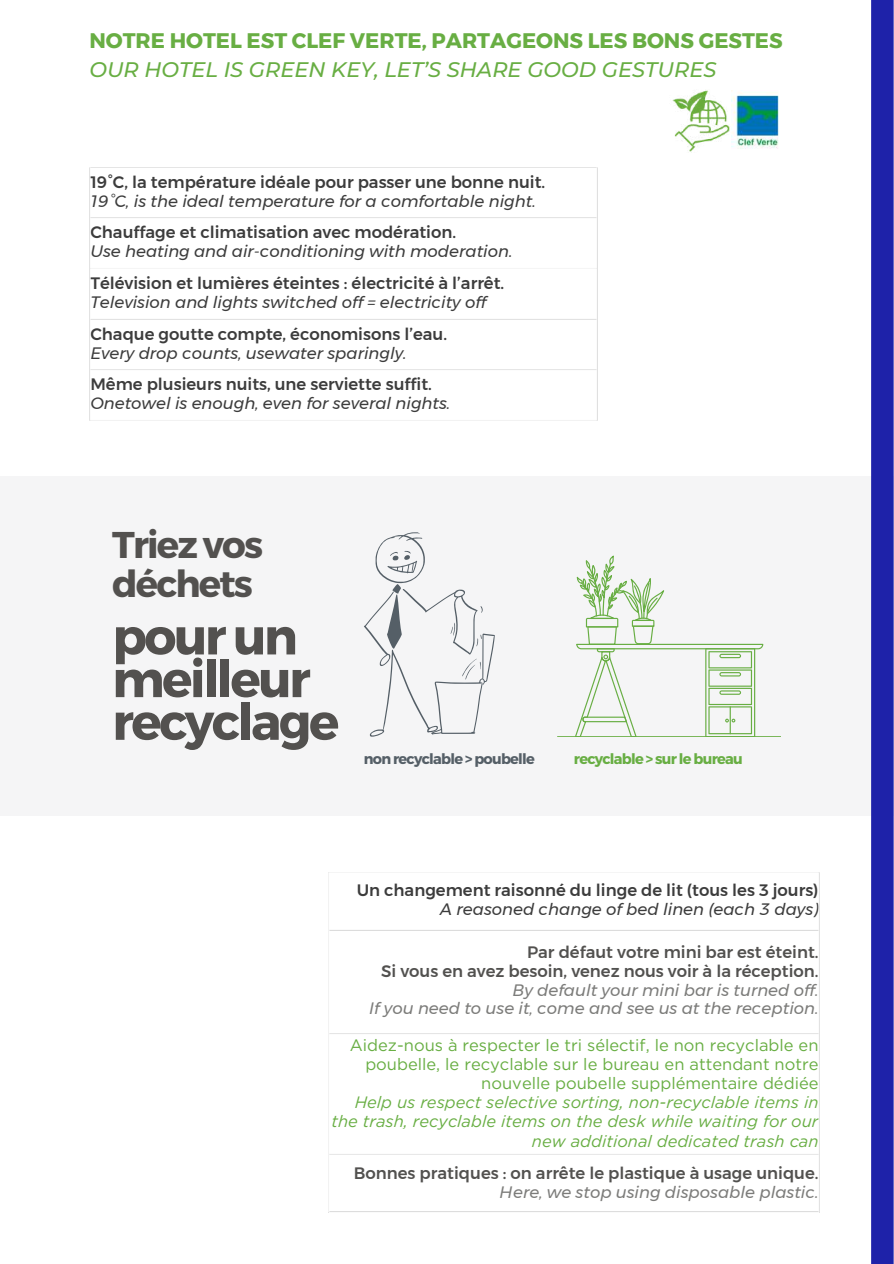
<style>
.page{position:relative;width:894px;height:1264px;background:#fff}
.page>*{position:absolute;margin:0;border:0;box-sizing:border-box;transform-origin:0 0}
.t1{font:700 50.4px/42.6px "Montserrat";letter-spacing:-.05em;color:#53514f}
.t2{font:700 37.2px/38.4px "Montserrat";letter-spacing:-.05em;color:#53514f}
.t3{font:700 21px "Montserrat";color:#68ae43}
.t4{font:italic 500 21px "Montserrat";color:#68ae43}
.t5{font:500 16.5px "Montserrat";color:#3c3c3c}
.t6{font:italic 16.5px "Montserrat";color:#3c3c3c}
.t7{font:16.5px/19.2px "Gotham";color:#68ae43;text-align:right}
.t8{font:italic 16.5px/19.2px "Gotham";color:#68ae43;text-align:right}
.t9{font:500 16.5px/19.2px "Montserrat";color:#52514f;text-align:right}
.t10{font:italic 16.5px/18px "Montserrat";color:#7c7c7a;text-align:right}
.t11{font:700 14.55px "Montserrat";letter-spacing:-.05em;color:#555f67}
.t12{font:700 14.55px "Montserrat";letter-spacing:-.05em;color:#68ae43}
</style>
<div class="page">
<hr style="left:90px;top:167px;width:506px;height:1px;background:#f6f6f6">
<hr style="left:90px;top:217px;width:506px;height:1px;background:#f6f6f6">
<hr style="left:90px;top:268px;width:506px;height:1px;background:#f6f6f6">
<hr style="left:90px;top:319px;width:506px;height:1px;background:#f6f6f6">
<hr style="left:90px;top:369px;width:506px;height:1px;background:#f6f6f6">
<hr style="left:90px;top:420px;width:506px;height:1px;background:#f6f6f6">
<hr style="left:89px;top:167px;width:1px;height:253px;background:#f6f6f6">
<hr style="left:596px;top:167px;width:1px;height:253px;background:#f6f6f6">
<hr style="left:329px;top:872px;width:489px;height:1px;background:#f6f6f6">
<hr style="left:329px;top:929px;width:489px;height:1px;background:#f6f6f6">
<hr style="left:329px;top:1033px;width:489px;height:1px;background:#f6f6f6">
<hr style="left:329px;top:1153px;width:489px;height:1px;background:#f6f6f6">
<hr style="left:329px;top:1211px;width:489px;height:1px;background:#f6f6f6">
<hr style="left:328px;top:872px;width:1px;height:339px;background:#f6f6f6">
<hr style="left:818px;top:872px;width:1px;height:339px;background:#f6f6f6">
<div style="left:0;top:477px;width:893px;height:339px;background:#f5f5f6"></div>
<svg style="left:364px;top:532px;width:130px;height:205px"></svg>
<hr style="left:557px;top:736px;width:223px;height:1px;background:#68ae43">
<svg style="left:575px;top:555px;width:188px;height:181px"></svg>
<div style="left:870px;top:0;width:23px;height:1263px;background:#1e22a9"></div>
<img style="left:672px;top:90px;width:60px;height:62px">
<img style="left:731px;top:91px;width:48px;height:60px">
<p class="t3" style="left:89px;top:27px;width:694px">NOTRE HOTEL EST CLEF VERTE, PARTAGEONS LES BONS GESTES</p>
<p class="t4" style="left:89px;top:57px;width:628px">OUR HOTEL IS GREEN KEY, LET’S SHARE GOOD GESTURES</p>
<p class="t5" style="left:90px;top:172px;width:456px">19°C, la température idéale pour passer une bonne nuit.</p>
<p class="t6" style="left:90px;top:191px;width:447px">19°C, is the ideal temperature for a comfortable night.</p>
<p class="t5" style="left:90px;top:222px;width:367px">Chauffage et climatisation avec modération.</p>
<p class="t6" style="left:90px;top:241px;width:423px">Use heating and air-conditioning with moderation.</p>
<p class="t5" style="left:90px;top:273px;width:415px">Télévision et lumières éteintes : électricité à l’arrêt.</p>
<p class="t6" style="left:90px;top:292px;width:397px">Television and lights switched off = electricity off</p>
<p class="t5" style="left:90px;top:323px;width:358px">Chaque goutte compte, économisons l’eau.</p>
<p class="t6" style="left:90px;top:343px;width:317px">Every drop counts, usewater sparingly.</p>
<p class="t5" style="left:90px;top:374px;width:343px">Même plusieurs nuits, une serviette suffit.</p>
<p class="t6" style="left:90px;top:393px;width:361px">Onetowel is enough, even for several nights.</p>
<h2 class="t2" style="left:112px;top:524px;width:152px">Triez vos déchets</h2>
<h1 class="t1" style="left:112px;top:612px;width:228px">pour un meilleur recyclage</h1>
<p class="t11" style="left:363px;top:749px;width:173px">non recyclable &gt; poubelle</p>
<p class="t12" style="left:573px;top:749px;width:170px">recyclable &gt; sur le bureau</p>
<p class="t5" style="left:356px;top:880px;width:463px">Un changement raisonné du linge de lit (tous les 3 jours)</p>
<p class="t6" style="left:440px;top:899px;width:379px">A reasoned change of bed linen (each 3 days)</p>
<p class="t9" style="left:381px;top:942px;width:439px">Par défaut votre mini bar est éteint.<br>Si vous en avez besoin, venez nous voir à la réception.</p>
<p class="t10" style="left:369px;top:981px;width:450px">By default your mini bar is turned off.<br>If you need to use it, come and see us at the reception.</p>
<p class="t7" style="left:350px;top:1035px;width:470px">Aidez-nous à respecter le tri sélectif, le non recyclable en poubelle, le recyclable sur le bureau en attendant notre nouvelle poubelle supplémentaire dédiée</p>
<p class="t8" style="left:331px;top:1092px;width:488px">Help us respect selective sorting, non-recyclable items in the trash, recyclable items on the desk while waiting for our new additional dedicated trash can</p>
<p class="t9" style="left:354px;top:1163px;width:466px">Bonnes pratiques : on arrête le plastique à usage unique.</p>
<p class="t10" style="left:498px;top:1183px;width:321px">Here, we stop using disposable plastic.</p>
</div>
